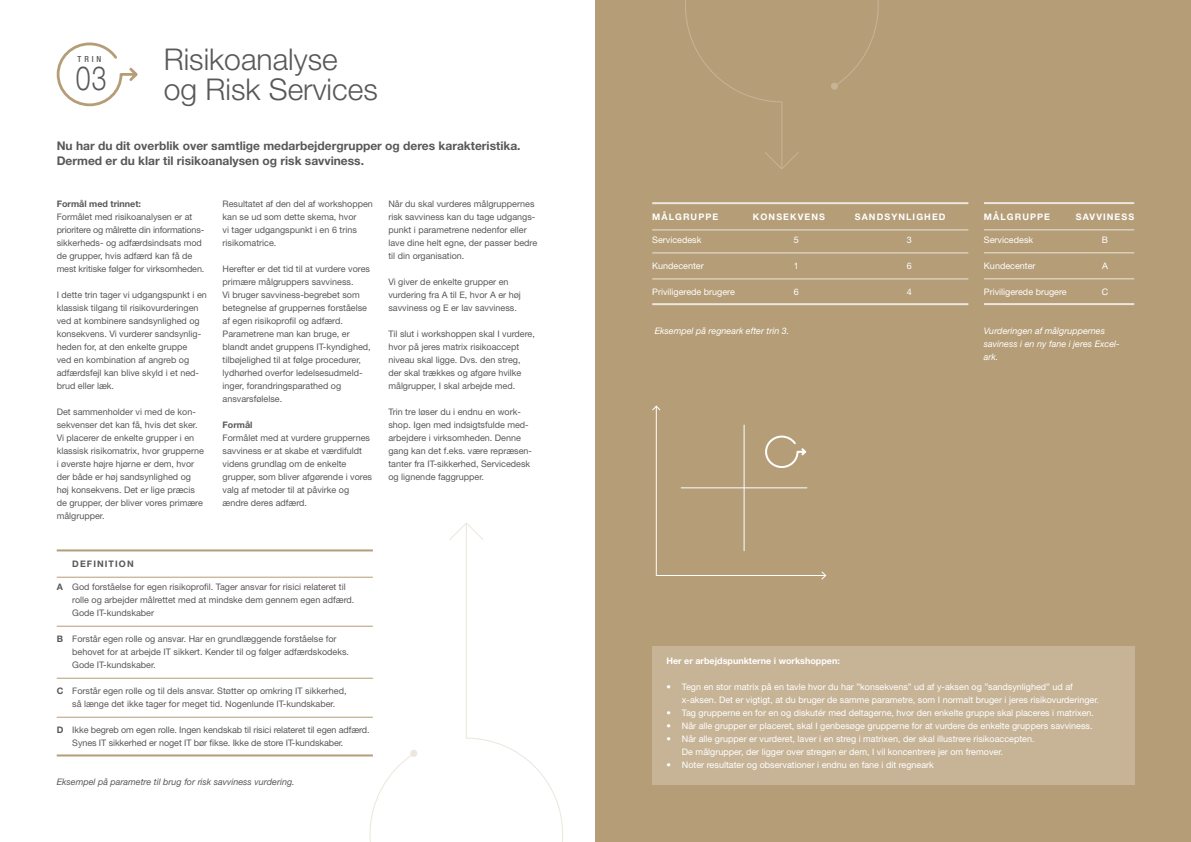
<style>
.page{position:relative;width:1191px;height:842px;background:#fff}
.page>*{position:absolute;margin:0;border:0;box-sizing:border-box;transform-origin:0 0}
.t1{font:300 33.3px "Helvetica Neue LT Pro";color:#58585a;scale:.8 1}
.t2{font:300 30px/30px "Helvetica Neue LT Pro";color:#58585a}
.t3{font:700 12px/15px "Helvetica Neue LT Pro";color:#58585a}
.t4{font:9px/13px "Helvetica Neue LT Pro";color:#58585a}
.t5{font:9px/13px "Helvetica Neue LT Pro";color:#fff}
.t6{font:italic 9px/13px "Helvetica Neue LT Pro";color:#fff}
.t7{font:italic 9px "Helvetica Neue LT Pro";color:#58585a}
.t8{font:700 9px "Helvetica Neue LT Pro";letter-spacing:.12em;color:#fff}
.t9{font:700 9px "Helvetica Neue LT Pro";color:#fff}
.t10{font:700 9px "Helvetica Neue LT Pro";color:#58585a}
.t11{font:700 9px "Helvetica Neue LT Pro";letter-spacing:.12em;color:#58585a}
.t12{font:500 condensed 8.4px "Helvetica Neue LT Pro";color:#58585a}
.s1{font-weight:700}
</style>
<div class="page">
<div style="left:595px;top:0;width:596px;height:842px;background:#b59d77"></div>
<div style="left:652px;top:646px;width:482px;height:139px;background:#c7b497"></div>
<svg style="left:56px;top:42px;width:82px;height:65px"></svg>
<hr style="left:652px;top:202px;width:316px;height:2px;background:#ece6dc">
<hr style="left:652px;top:230px;width:316px;height:1px;background:#ece6dc">
<hr style="left:652px;top:253px;width:316px;height:1px;background:#ece6dc">
<hr style="left:652px;top:279px;width:316px;height:1px;background:#ece6dc">
<hr style="left:652px;top:303px;width:316px;height:2px;background:#ece6dc">
<hr style="left:57px;top:549px;width:316px;height:2px;background:#b59d77">
<hr style="left:57px;top:577px;width:316px;height:1px;background:#b59d77">
<hr style="left:57px;top:626px;width:316px;height:1px;background:#b59d77">
<hr style="left:57px;top:678px;width:316px;height:1px;background:#b59d77">
<hr style="left:57px;top:717px;width:316px;height:1px;background:#b59d77">
<hr style="left:57px;top:754px;width:316px;height:2px;background:#b59d77">
<hr style="left:984px;top:202px;width:150px;height:2px;background:#ece6dc">
<hr style="left:984px;top:230px;width:150px;height:1px;background:#ece6dc">
<hr style="left:984px;top:253px;width:150px;height:1px;background:#ece6dc">
<hr style="left:984px;top:279px;width:150px;height:1px;background:#ece6dc">
<hr style="left:984px;top:303px;width:150px;height:2px;background:#ece6dc">
<svg style="left:369px;top:523px;width:194px;height:319px"></svg>
<svg style="left:685px;top:0;width:194px;height:169px"></svg>
<div style="left:831px;top:83px;width:7px;height:7px;background:#c7b497;border-radius:50%"></div>
<div style="left:410px;top:750px;width:7px;height:7px;background:#ece6dc;border-radius:50%"></div>
<svg style="left:652px;top:405px;width:175px;height:175px"></svg>
<h2 class="t2" style="left:164px;top:44px;width:215px">Risikoanalyse og Risk Services</h2>
<h3 class="t3" style="left:57px;top:138px;width:465px">Nu har du dit overblik over samtlige medarbejdergrupper og deres karakteristika.<br>Dermed er du klar til risikoanalysen og risk savviness.</h3>
<p class="t12" style="left:78px;top:54px;width:25px">TRIN</p>
<h1 class="t1" style="left:76px;top:58px;width:40px">03</h1>
<p class="t10" style="left:57px;top:198px;width:86px">Formål med trinnet:</p>
<p class="t4" style="left:57px;top:210px;width:149px">Formålet med risikoanalysen er at prioritere og målrette din informations&shy;sikkerheds- og adfærdsindsats mod de grupper, hvis adfærd kan få de mest kritiske følger for virksomheden.</p>
<p class="t4" style="left:57px;top:288px;width:152px">I dette trin tager vi udgangspunkt i en klassisk tilgang til risikovurderingen ved at kombinere sandsynlighed og konsekvens. Vi vurderer sandsynlig&shy;heden for, at den enkelte gruppe<br>ved en kombination af angreb og adfærdsfejl kan blive skyld i et ned&shy;brud eller læk.</p>
<p class="t4" style="left:57px;top:405px;width:149px">Det sammenholder vi med de kon&shy;sekvenser det kan få, hvis det sker.<br>Vi placerer de enkelte grupper i en klassisk risikomatrix, hvor grupperne i øverste højre hjørne er dem, hvor der både er høj sandsynlighed og høj konsekvens. Det er lige præcis de grupper, der bliver vores primære målgrupper.</p>
<p class="t4" style="left:223px;top:197px;width:152px">Resultatet af den del af workshoppen kan se ud som dette skema, hvor<br>vi tager udgangspunkt i en 6 trins risikomatrice.</p>
<p class="t4" style="left:223px;top:262px;width:150px">Herefter er det tid til at vurdere vores primære målgruppers savviness.<br>Vi bruger savviness-begrebet som betegnelse af gruppernes forståelse af egen risikoprofil og adfærd.<br>Parametrene man kan bruge, er blandt andet gruppens IT-kyndighed, tilbøjelighed til at følge procedurer, lydhørhed overfor ledelsesudmeld&shy;inger, forandringsparathed og ansvarsfølelse.</p>
<p class="t10" style="left:223px;top:419px;width:31px">Formål</p>
<p class="t4" style="left:223px;top:431px;width:151px">Formålet med at vurdere gruppernes savviness er at skabe et værdifuldt videns grundlag om de enkelte grupper, som bliver afgørende i vores valg af metoder til at påvirke og ændre deres adfærd.</p>
<p class="t11" style="left:72px;top:558px;width:63px">DEFINITION</p>
<p class="t4" style="left:72px;top:581px;width:283px;text-indent:-16px"><span class="s1">A</span> God forståelse for egen risikoprofil. Tager ansvar for risici relateret til rolle og arbejder målrettet med at mindske dem gennem egen adfærd.<br>Gode IT-kundskaber</p>
<p class="t4" style="left:72px;top:633px;width:278px;text-indent:-16px"><span class="s1">B</span> Forstår egen rolle og ansvar. Har en grundlæggende forståelse for behovet for at arbejde IT sikkert. Kender til og følger adfærdskodeks.<br>Gode IT-kundskaber.</p>
<p class="t4" style="left:57px;top:685px;width:291px;text-align:center"><span class="s1">C</span> Forstår egen rolle og til dels ansvar. Støtter op omkring IT sikkerhed, så længe det ikke tager for meget tid. Nogenlunde IT-kundskaber.</p>
<p class="t4" style="left:72px;top:724px;width:299px;text-indent:-16px"><span class="s1">D</span> Ikke begreb om egen rolle. Ingen kendskab til risici relateret til egen adfærd.<br>Synes IT sikkerhed er noget IT bør fikse. Ikke de store IT-kundskaber.</p>
<p class="t7" style="left:57px;top:777px;width:239px">Eksempel på parametre til brug for risk savviness vurdering.</p>
<p class="t4" style="left:388px;top:197px;width:150px">Når du skal vurderes målgruppernes risk savviness kan du tage udgangs&shy;punkt i parametrene nedenfor eller lave dine helt egne, der passer bedre til din organisation.</p>
<p class="t4" style="left:388px;top:275px;width:134px">Vi giver de enkelte grupper en vurdering fra A til E, hvor A er høj savviness og E er lav savviness.</p>
<p class="t4" style="left:388px;top:327px;width:148px">Til slut i workshoppen skal I vurdere, hvor på jeres matrix risikoaccept niveau skal ligge. Dvs. den streg, der skal trækkes og afgøre hvilke målgrupper, I skal arbejde med.</p>
<p class="t4" style="left:388px;top:405px;width:145px">Trin tre løser du i endnu en work&shy;shop. Igen med indsigtsfulde med&shy;arbejdere i virksomheden. Denne gang kan det f.eks. være repræsen&shy;tanter fra IT-sikkerhed, Servicedesk og lignende faggrupper.</p>
<p class="t8" style="left:652px;top:211px;width:68px">MÅLGRUPPE</p>
<p class="t8" style="left:753px;top:211px;width:74px">KONSEKVENS</p>
<p class="t8" style="left:854px;top:211px;width:92px">SANDSYNLIGHED</p>
<p class="t5" style="left:652px;top:233px;width:51px">Servicedesk</p>
<p class="t5" style="left:793px;top:233px;width:7px">5</p>
<p class="t5" style="left:906px;top:233px;width:7px">3</p>
<p class="t5" style="left:652px;top:259px;width:53px">Kundecenter</p>
<p class="t5" style="left:793px;top:259px;width:7px">1</p>
<p class="t5" style="left:906px;top:259px;width:7px">6</p>
<p class="t5" style="left:652px;top:285px;width:84px">Priviligerede brugere</p>
<p class="t5" style="left:793px;top:285px;width:7px">6</p>
<p class="t5" style="left:906px;top:285px;width:7px">4</p>
<p class="t8" style="left:984px;top:211px;width:68px">MÅLGRUPPE</p>
<p class="t8" style="left:1075px;top:211px;width:60px">SAVVINESS</p>
<p class="t5" style="left:984px;top:233px;width:51px">Servicedesk</p>
<p class="t5" style="left:1102px;top:233px;width:8px">B</p>
<p class="t5" style="left:984px;top:259px;width:53px">Kundecenter</p>
<p class="t5" style="left:1102px;top:259px;width:7px">A</p>
<p class="t5" style="left:984px;top:285px;width:84px">Priviligerede brugere</p>
<p class="t5" style="left:1101px;top:285px;width:8px">C</p>
<p class="t6" style="left:654px;top:324px;width:136px">Eksempel på regneark efter trin 3.</p>
<p class="t6" style="left:984px;top:324px;width:137px">Vurderingen af målgruppernes saviness i en ny fane i jeres Excel&shy;ark.</p>
<p class="t9" style="left:666px;top:655px;width:175px">Her er arbejdspunkterne i workshoppen:</p>
<p class="t5" style="left:682px;top:680px;width:418px;text-indent:-16px">• Tegn en stor matrix på en tavle hvor du har ”konsekvens” ud af y-aksen og ”sandsynlighed” ud af x-aksen. Det er vigtigt, at du bruger de samme parametre, som I normalt bruger i jeres risikovurderinger.</p>
<p class="t5" style="left:666px;top:706px;width:429px">• Tag grupperne en for en og diskutér med deltagerne, hvor den enkelte gruppe skal placeres i matrixen.</p>
<p class="t5" style="left:666px;top:719px;width:427px">• Når alle grupper er placeret, skal I genbesøge grupperne for at vurdere de enkelte gruppers savviness.</p>
<p class="t5" style="left:682px;top:732px;width:354px;text-indent:-16px">• Når alle grupper er vurderet, laver i en streg i matrixen, der skal illustrere risikoaccepten.<br>De målgrupper, der ligger over stregen er dem, I vil koncentrere jer om fremover.</p>
<p class="t5" style="left:666px;top:758px;width:269px">• Noter resultater og observationer i endnu en fane i dit regneark</p>
</div>
